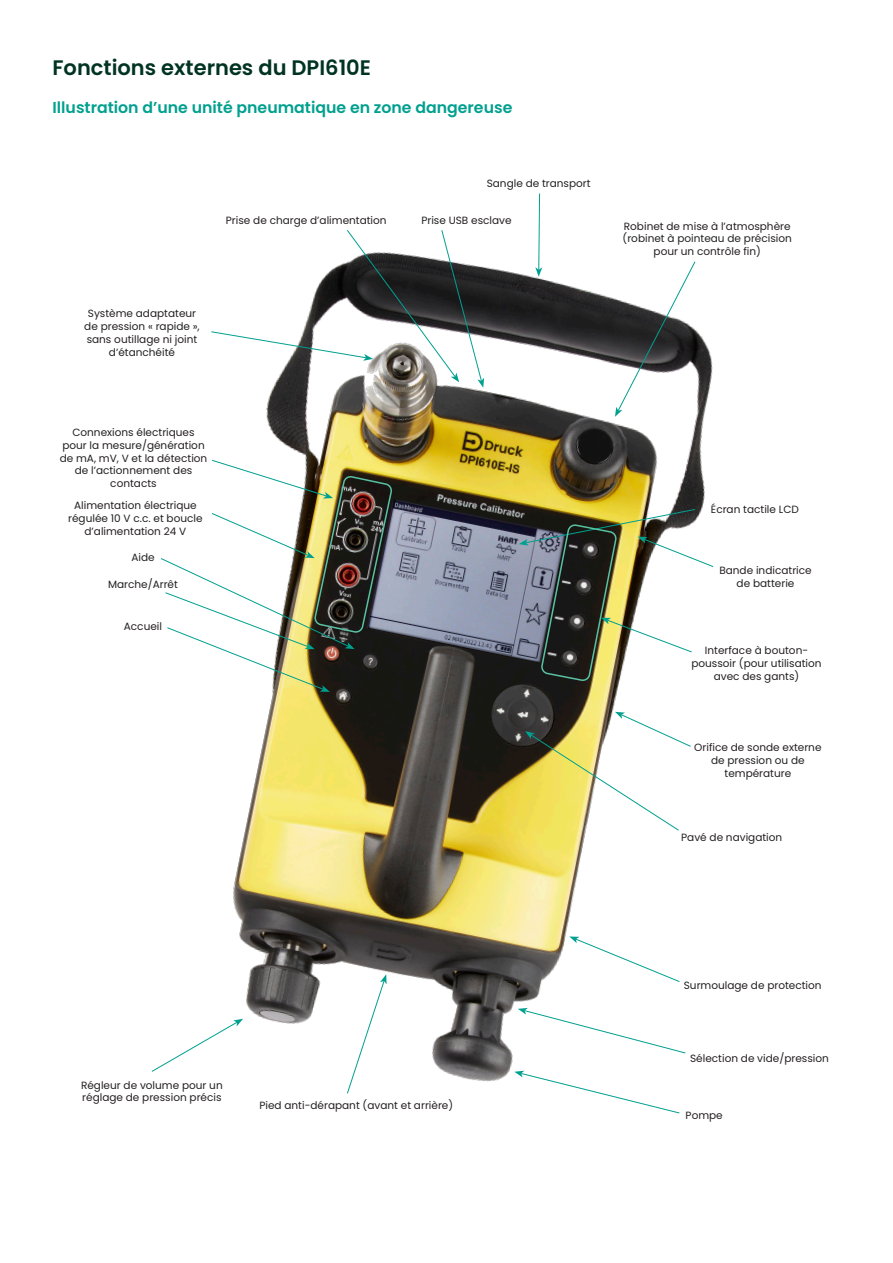
<style>
.page{position:relative;width:893px;height:1263px;background:#fff}
.page>*{position:absolute;margin:0;border:0;box-sizing:border-box;transform-origin:0 0}
.t1{font:600 21px "Poppins";color:#003323}
.t2{font:600 15.75px "Poppins";color:#00a08f}
.t3{font:10.5px/12.8px "Poppins";color:#231f20;text-align:center}
</style>
<div class="page">
<img style="left:233px;top:267px;width:480px;height:815px">
<svg style="left:535px;top:193px;width:7px;height:84px"></svg>
<svg style="left:615px;top:261px;width:81px;height:156px"></svg>
<svg style="left:569px;top:936px;width:111px;height:46px"></svg>
<svg style="left:346px;top:974px;width:41px;height:120px"></svg>
<svg style="left:151px;top:1019px;width:92px;height:53px"></svg>
<svg style="left:514px;top:1071px;width:166px;height:43px"></svg>
<img style="left:161px;top:459px;width:233px;height:233px">
<svg style="left:211px;top:230px;width:273px;height:158px"></svg>
<svg style="left:518px;top:1008px;width:168px;height:46px"></svg>
<svg style="left:519px;top:508px;width:195px;height:175px"></svg>
<svg style="left:525px;top:712px;width:167px;height:119px"></svg>
<h1 class="t1" style="left:52px;top:54px;width:320px">Fonctions externes du DPI610E</h1>
<h2 class="t2" style="left:52px;top:98px;width:461px">Illustration d’une unité pneumatique en zone dangereuse</h2>
<p class="t3" style="left:226px;top:214px;width:162px">Prise de charge d’alimentation</p>
<p class="t3" style="left:84px;top:307px;width:117px">Système adaptateur de pression « rapide », sans outillage ni joint d’étanchéité</p>
<p class="t3" style="left:60px;top:426px;width:149px">Connexions électriques pour la mesure/génération de mA, mV, V et la détection de l’actionnement des contacts</p>
<p class="t3" style="left:68px;top:499px;width:136px">Alimentation électrique régulée 10 V c.c. et boucle d’alimentation 24 V</p>
<p class="t3" style="left:131px;top:551px;width:25px">Aide</p>
<p class="t3" style="left:108px;top:578px;width:71px">Marche/Arrêt</p>
<p class="t3" style="left:124px;top:620px;width:40px">Accueil</p>
<p class="t3" style="left:487px;top:177px;width:105px">Sangle de transport</p>
<p class="t3" style="left:421px;top:214px;width:92px">Prise USB esclave</p>
<p class="t3" style="left:623px;top:220px;width:171px">Robinet de mise à l’atmosphère (robinet à pointeau de précision pour un contrôle fin)</p>
<p class="t3" style="left:711px;top:503px;width:89px">Écran tactile LCD</p>
<p class="t3" style="left:719px;top:564px;width:94px">Bande indicatrice de batterie</p>
<p class="t3" style="left:691px;top:644px;width:132px">Interface à bouton&shy;poussoir (pour utilisation avec des gants)</p>
<p class="t3" style="left:694px;top:741px;width:129px">Orifice de sonde externe de pression ou de température</p>
<p class="t3" style="left:681px;top:831px;width:103px">Pavé de navigation</p>
<p class="t3" style="left:81px;top:1079px;width:143px;text-align:left">Régleur de volume pour un réglage de pression précis</p>
<p class="t3" style="left:259px;top:1099px;width:195px">Pied anti-dérapant (avant et arrière)</p>
<p class="t3" style="left:684px;top:979px;width:139px">Surmoulage de protection</p>
<p class="t3" style="left:690px;top:1051px;width:140px">Sélection de vide/pression</p>
<p class="t3" style="left:686px;top:1108px;width:39px">Pompe</p>
</div>
